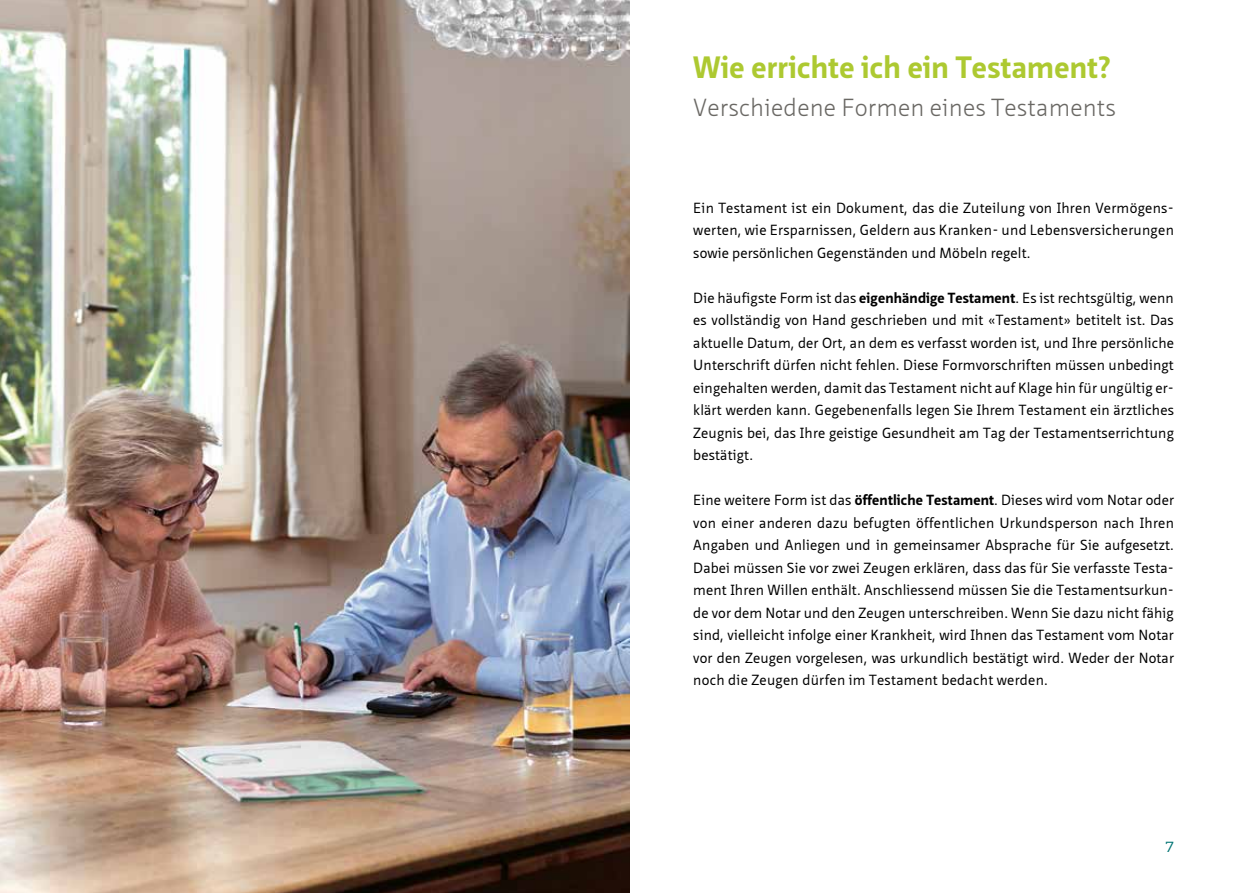
<style>
.page{position:relative;width:1259px;height:893px;background:#fff}
.page>*{position:absolute;margin:0;border:0;box-sizing:border-box;transform-origin:0 0}
.t1{font:700 30px "Neue Sans Pro";letter-spacing:.01em;color:#adc931}
.t2{font:300 24px "Neue Sans Pro";letter-spacing:.01em;color:#6a6864}
.t3{font:14.25px/22.5px "Neue Sans Pro";letter-spacing:.02em;color:#000;text-align:justify}
.t4{font:14.25px "Neue Sans Pro";color:#007474}
.s1{font-weight:700}
</style>
<div class="page">
<img style="left:0;top:0;width:629px;height:893px">
<h1 class="t1" style="left:693px;top:48px;width:419px">Wie errichte ich ein Testament?</h1>
<h2 class="t2" style="left:693px;top:91px;width:424px">Verschiedene Formen eines Testaments</h2>
<p class="t3" style="left:693px;top:196px;width:482px;text-align:left">Ein Testament ist ein Dokument, das die Zuteilung von Ihren Vermögens&shy;werten, wie Ersparnissen, Geldern aus Kranken- und Lebensversicherungen sowie persönlichen Gegenständen und Möbeln regelt.</p>
<p class="t3" style="left:693px;top:286px;width:482px">Die häufigste Form ist das <span class="s1">eigenhändige Testament</span>. Es ist rechtsgültig, wenn es vollständig von Hand geschrieben und mit «Testament» betitelt ist. Das aktuelle Datum, der Ort, an dem es verfasst worden ist, und Ihre persönliche Unterschrift dürfen nicht fehlen. Diese Formvorschriften müssen unbedingt eingehalten werden, damit das Testament nicht auf Klage hin für ungültig er&shy;klärt werden kann. Gegebenenfalls legen Sie Ihrem Testament ein ärztliches Zeugnis bei, das Ihre geistige Gesundheit am Tag der Testamentserrichtung bestätigt.</p>
<p class="t3" style="left:693px;top:489px;width:482px">Eine weitere Form ist das <span class="s1">öffentliche Testament</span>. Dieses wird vom Notar oder von einer anderen dazu befugten öffentlichen Urkundsperson nach Ihren Angaben und Anliegen und in gemeinsamer Absprache für Sie aufgesetzt.<br>Dabei müssen Sie vor zwei Zeugen erklären, dass das für Sie verfasste Testa&shy;ment Ihren Willen enthält. Anschliessend müssen Sie die Testamentsurkun&shy;de vor dem Notar und den Zeugen unterschreiben. Wenn Sie dazu nicht fähig sind, vielleicht infolge einer Krankheit, wird Ihnen das Testament vom Notar vor den Zeugen vorgelesen, was urkundlich bestätigt wird. Weder der Notar noch die Zeugen dürfen im Testament bedacht werden.</p>
<p class="t4" style="left:1165px;top:838px;width:10px">7</p>
</div>
